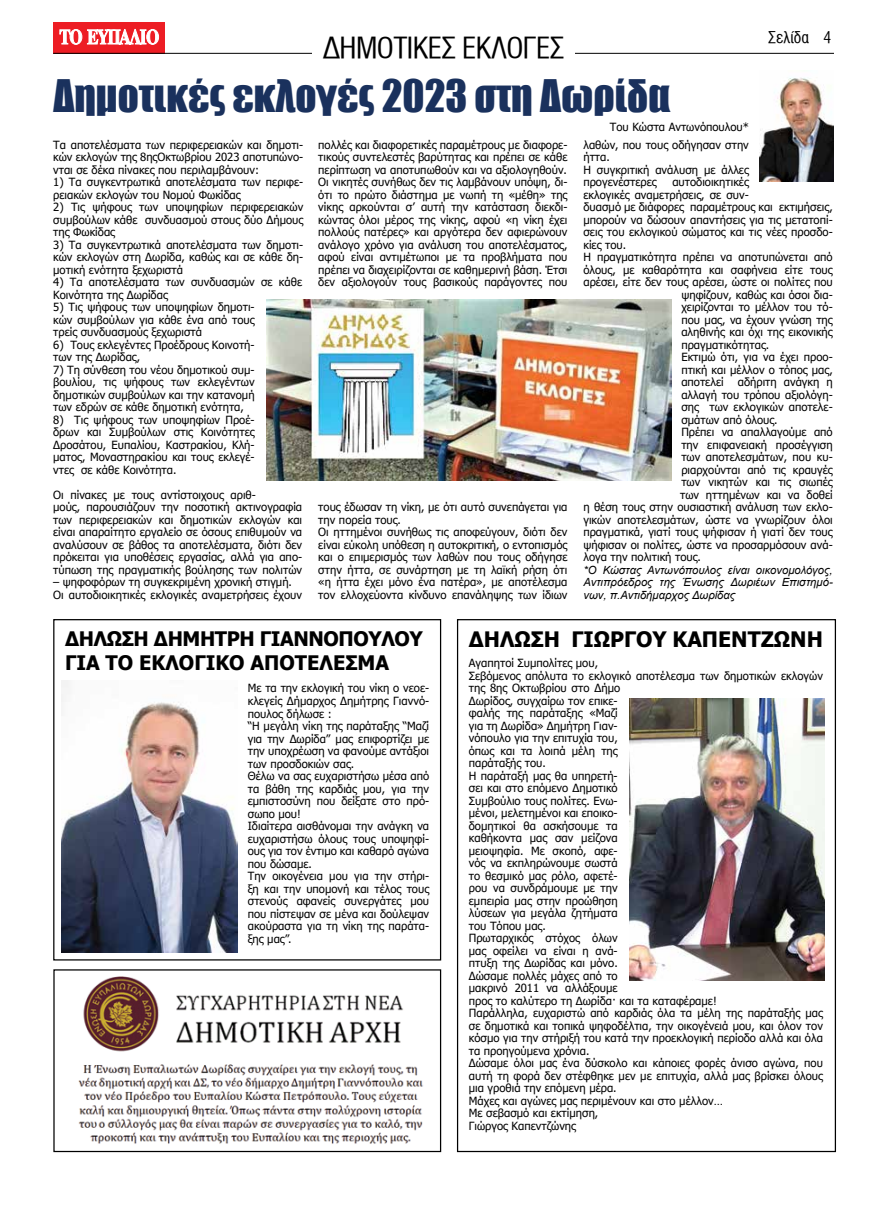
<style>
.page{position:relative;width:869px;height:1205px;background:#fff}
.page>*{position:absolute;margin:0;border:0;box-sizing:border-box;transform-origin:0 0}
.t1{font:41.25px "Impact";color:#1a315d}
.t2{font:29.12px "UB Helvetica Cond";letter-spacing:-.02em;color:#000}
.t3{font:700 21.25px "Tahoma";color:#000}
.t4{font:700 20px/23.8px "Tahoma";letter-spacing:-.02em;color:#000}
.t5{font:16.25px "UB Helvetica Cond";color:#000}
.t6{font:11.25px/12.5px "Tahoma";color:#000}
.t7{font:italic 11.25px/12.5px "Arial";color:#000;text-align:justify}
</style>
<div class="page">
<div style="left:53px;top:22px;width:112px;height:31px;background:#ed1d24"></div>
<svg style="left:60px;top:29px;width:99px;height:16px"></svg>
<hr style="left:53px;top:53px;width:815px;height:1px;background:#000">
<div style="left:833px;top:51px;width:35px;height:7px;background:#fff"></div>
<div style="left:312px;top:35px;width:262px;height:27px;background:#fff"></div>
<img style="left:759px;top:77px;width:74px;height:104px">
<div style="left:53px;top:619px;width:388px;height:341px;border:1px solid #000"></div>
<img style="left:78px;top:976px;width:345px;height:168px">
<div style="left:53px;top:969px;width:388px;height:183px;border:1px solid #000"></div>
<img style="left:62px;top:681px;width:175px;height:271px">
<img style="left:629px;top:698px;width:194px;height:282px">
<img style="left:266px;top:299px;width:405px;height:182px">
<h3 class="t5" style="left:767px;top:29px;width:64px">Σελίδα 4</h3>
<h2 class="t2" style="left:322px;top:32px;width:243px">ΔΗΜΟΤΙΚΕΣ ΕΚΛΟΓΕΣ</h2>
<h1 class="t1" style="left:53px;top:64px;width:617px">Δημοτικές εκλογές 2023 στη Δωρίδα</h1>
<p class="t6" style="left:609px;top:121px;width:141px">Του Κώστα Αντωνόπουλου*</p>
<p class="t6" style="left:53px;top:139px;width:251px;text-align:justify">Τα αποτελέσματα των περιφερειακών και δημοτι&shy;κών εκλογών της 8ηςΟκτωβρίου 2023 αποτυπώνο&shy;νται σε δέκα πίνακες που περιλαμβάνουν:</p>
<p class="t6" style="left:53px;top:176px;width:251px">1) Τα συγκεντρωτικά αποτελέσματα των περιφε&shy;ρειακών εκλογών του Νομού Φωκίδας</p>
<p class="t6" style="left:53px;top:201px;width:251px;text-align:justify">2) Τις ψήφους των υποψηφίων περιφερειακών συμβούλων κάθε συνδυασμού στους δύο Δήμους της Φωκίδας</p>
<p class="t6" style="left:53px;top:239px;width:251px;text-align:justify">3) Τα συγκεντρωτικά αποτελέσματα των δημοτι&shy;κών εκλογών στη Δωρίδα, καθώς και σε κάθε δη&shy;μοτική ενότητα ξεχωριστά</p>
<p class="t6" style="left:53px;top:276px;width:250px">4) Τα αποτελέσματα των συνδυασμών σε κάθε<br>Κοινότητα της Δωρίδας</p>
<p class="t6" style="left:53px;top:301px;width:203px;text-align:justify">5) Τις ψήφους των υποψηφίων δημοτι&shy;κών συμβούλων για κάθε ένα από τους τρείς συνδυασμούς ξεχωριστά</p>
<p class="t6" style="left:53px;top:339px;width:203px">6) Τους εκλεγέντες Προέδρους Κοινοτή&shy;των της Δωρίδας,</p>
<p class="t6" style="left:53px;top:364px;width:203px;text-align:justify">7) Τη σύνθεση του νέου δημοτικού συμ&shy;βουλίου, τις ψήφους των εκλεγέντων δημοτικών συμβούλων και την κατανομή των εδρών σε κάθε δημοτική ενότητα,</p>
<p class="t6" style="left:53px;top:414px;width:203px;text-align:justify">8) Τις ψήφους των υποψηφίων Προέ&shy;δρων και Συμβούλων στις Κοινότητες Δροσάτου, Ευπαλίου, Καστρακίου, Κλή&shy;ματος, Μοναστηρακίου και τους εκλεγέ&shy;ντες σε κάθε Κοινότητα.</p>
<p class="t6" style="left:53px;top:489px;width:250px">Οι πίνακες με τους αντίστοιχους αριθ-<br>μούς, παρουσιάζουν την ποσοτική ακτινογραφία των περιφερειακών και δημοτικών εκλογών και είναι απαραίτητο εργαλείο σε όσους επιθυμούν να αναλύσουν σε βάθος τα αποτελέσματα, διότι δεν πρόκειται για υποθέσεις εργασίας, αλλά για απο&shy;τύπωση της πραγματικής βούλησης των πολιτών</p>
<p class="t6" style="left:53px;top:576px;width:250px">– ψηφοφόρων τη συγκεκριμένη χρονική στιγμή.<br>Οι αυτοδιοικητικές εκλογικές αναμετρήσεις έχουν</p>
<p class="t6" style="left:583px;top:139px;width:167px">λαθών, που τους οδήγησαν στην ήττα.<br>Η συγκριτική ανάλυση με άλλες προγενέστερες</p>
<p class="t6" style="left:318px;top:139px;width:250px;text-align:justify">πολλές και διαφορετικές παραμέτρους με διαφορε&shy;τικούς συντελεστές βαρύτητας και πρέπει σε κάθε περίπτωση να αποτυπωθούν και να αξιολογηθούν.<br>Οι νικητές συνήθως δεν τις λαμβάνουν υπόψη, δι&shy;ότι το πρώτο διάστημα με νωπή τη «μέθη» της νίκης αρκούνται σ’ αυτή την κατάσταση διεκδι&shy;κώντας όλοι μέρος της νίκης, αφού «η νίκη έχει πολλούς πατέρες» και αργότερα δεν αφιερώνουν ανάλογο χρόνο για ανάλυση του αποτελέσματος, αφού είναι αντιμέτωποι με τα προβλήματα που πρέπει να διαχειρίζονται σε καθημερινή βάση. Έτσι δεν αξιολογούν τους βασικούς παράγοντες που</p>
<p class="t6" style="left:672px;top:176px;width:78px">αυτοδιοικητικές</p>
<p class="t6" style="left:583px;top:189px;width:167px">εκλογικές αναμετρήσεις, σε συν-</p>
<p class="t6" style="left:583px;top:201px;width:251px">δυασμό με διάφορες παραμέτρους και εκτιμήσεις,</p>
<p class="t6" style="left:583px;top:214px;width:251px">μπορούν να δώσουν απαντήσεις για τις μετατοπί-</p>
<p class="t6" style="left:583px;top:226px;width:251px">σεις του εκλογικού σώματος και τις νέες προσδο-</p>
<p class="t6" style="left:583px;top:239px;width:44px">κίες του.</p>
<p class="t6" style="left:583px;top:251px;width:251px">Η πραγματικότητα πρέπει να αποτυπώνεται από</p>
<p class="t6" style="left:583px;top:264px;width:251px">όλους, με καθαρότητα και σαφήνεια είτε τους</p>
<p class="t6" style="left:583px;top:276px;width:251px">αρέσει, είτε δεν τους αρέσει, ώστε οι πολίτες που</p>
<p class="t6" style="left:681px;top:289px;width:153px">ψηφίζουν, καθώς και όσοι δια-</p>
<p class="t6" style="left:681px;top:301px;width:153px">χειρίζονται το μέλλον του τό-</p>
<p class="t6" style="left:681px;top:314px;width:153px">που μας, να έχουν γνώση της</p>
<p class="t6" style="left:681px;top:326px;width:153px">αληθινής και όχι της εικονικής</p>
<p class="t6" style="left:681px;top:339px;width:89px">πραγματικότητας.</p>
<p class="t6" style="left:681px;top:351px;width:153px">Εκτιμώ ότι, για να έχει προο-</p>
<p class="t6" style="left:681px;top:364px;width:153px">πτική και μέλλον ο τόπος μας,</p>
<p class="t6" style="left:681px;top:376px;width:44px">αποτελεί</p>
<p class="t6" style="left:737px;top:376px;width:96px">αδήριτη ανάγκη η</p>
<p class="t6" style="left:681px;top:389px;width:153px">αλλαγή του τρόπου αξιολόγη-</p>
<p class="t6" style="left:681px;top:401px;width:153px">σης των εκλογικών αποτελε-</p>
<p class="t6" style="left:681px;top:414px;width:98px">σμάτων από όλους.</p>
<p class="t6" style="left:681px;top:426px;width:153px">Πρέπει να απαλλαγούμε από</p>
<p class="t6" style="left:681px;top:439px;width:153px">την επιφανειακή προσέγγιση</p>
<p class="t6" style="left:681px;top:451px;width:153px">των αποτελεσμάτων, που κυ-</p>
<p class="t6" style="left:681px;top:464px;width:153px">ριαρχούνται από τις κραυγές</p>
<p class="t6" style="left:681px;top:476px;width:153px">των νικητών και τις σιωπές</p>
<p class="t6" style="left:679px;top:489px;width:154px">των ηττημένων και να δοθεί</p>
<p class="t6" style="left:583px;top:501px;width:251px">η θέση τους στην ουσιαστική ανάλυση των εκλο-</p>
<p class="t6" style="left:583px;top:514px;width:251px">γικών αποτελεσμάτων, ώστε να γνωρίζουν όλοι</p>
<p class="t6" style="left:583px;top:526px;width:251px">πραγματικά, γιατί τους ψήφισαν ή γιατί δεν τους</p>
<p class="t6" style="left:583px;top:539px;width:251px">ψήφισαν οι πολίτες, ώστε να προσαρμόσουν ανά-</p>
<p class="t6" style="left:583px;top:551px;width:119px">λογα την πολιτική τους.</p>
<p class="t7" style="left:583px;top:563px;width:251px">*Ο Κώστας Αντωνόπουλος είναι οικονομολόγος, Αντιπρόεδρος της Ένωσης Δωριέων Επιστημό&shy;νων, π.Αντιδήμαρχος Δωρίδας</p>
<p class="t6" style="left:318px;top:501px;width:250px">τους έδωσαν τη νίκη, με ότι αυτό συνεπάγεται για την πορεία τους.<br>Οι ηττημένοι συνήθως τις αποφεύγουν, διότι δεν είναι εύκολη υπόθεση η αυτοκριτική, ο εντοπισμός και ο επιμερισμός των λαθών που τους οδήγησε στην ήττα, σε συνάρτηση με τη λαϊκή ρήση ότι «η ήττα έχει μόνο ένα πατέρα», με αποτέλεσμα τον ελλοχεύοντα κίνδυνο επανάληψης των ίδιων</p>
<h3 class="t4" style="left:65px;top:628px;width:359px">ΔΗΛΩΣΗ ΔΗΜΗΤΡΗ ΓΙΑΝΝΟΠΟΥΛΟΥ<br>ΓΙΑ ΤΟ ΕΚΛΟΓΙΚΟ ΑΠΟΤΕΛΕΣΜΑ</h3>
<p class="t6" style="left:248px;top:683px;width:183px">Με τα την εκλογική του νίκη ο νεοε&shy;κλεγείς Δήμαρχος Δημήτρης Γιαννό&shy;πουλος δήλωσε :<br>“Η μεγάλη νίκη της παράταξης “Μαζί για την Δωρίδα” μας επιφορτίζει με την υποχρέωση να φανούμε αντάξιοι των προσδοκιών σας.<br>Θέλω να σας ευχαριστήσω μέσα από τα βάθη της καρδιάς μου, για την εμπιστοσύνη που δείξατε στο πρό&shy;σωπο μου!<br>Ιδιαίτερα αισθάνομαι την ανάγκη να ευχαριστήσω όλους τους υποψηφί&shy;ους για τον έντιμο και καθαρό αγώνα που δώσαμε.<br>Την οικογένεια μου για την στήρι&shy;ξη και την υπομονή και τέλος τους στενούς αφανείς συνεργάτες μου που πίστεψαν σε μένα και δούλεψαν ακούραστα για τη νίκη της παράτα&shy;ξης μας”.</p>
<h3 class="t3" style="left:468px;top:624px;width:355px">ΔΗΛΩΣΗ ΓΙΩΡΓΟΥ ΚΑΠΕΝΤΖΩΝΗ</h3>
<p class="t6" style="left:468px;top:657px;width:355px">Αγαπητοί Συμπολίτες μου,<br>Σεβόμενος απόλυτα το εκλογικό αποτέλεσμα των δημοτικών εκλογών της 8ης Οκτωβρίου στο Δήμο<br>Δωρίδος, συγχαίρω τον επικε-<br>φαλής της παράταξης «Μαζί<br>για τη Δωρίδα» Δημήτρη Γιαν-<br>νόπουλο για την επιτυχία του,<br>όπως και τα λοιπά μέλη της<br>παράταξής του.<br>Η παράταξή μας θα υπηρετή-<br>σει και στο επόμενο Δημοτικό<br>Συμβούλιο τους πολίτες. Ενω-<br>μένοι, μελετημένοι και εποικο-<br>δομητικοί θα ασκήσουμε τα<br>καθήκοντα μας σαν μείζονα<br>μειοψηφία. Με σκοπό, αφε-<br>νός να εκπληρώνουμε σωστά<br>το θεσμικό μας ρόλο, αφετέ-<br>ρου να συνδράμουμε με την<br>εμπειρία μας στην προώθηση<br>λύσεων για μεγάλα ζητήματα<br>του Τόπου μας.<br>Πρωταρχικός στόχος όλων<br>μας οφείλει να είναι η ανά-<br>πτυξη της Δωρίδας και μόνο.<br>Δώσαμε πολλές μάχες από το<br>μακρινό 2011 να αλλάξουμε<br>προς το καλύτερο τη Δωρίδα· και τα καταφέραμε!<br>Παράλληλα, ευχαριστώ από καρδιάς όλα τα μέλη της παράταξής μας σε δημοτικά και τοπικά ψηφοδέλτια, την οικογένειά μου, και όλον τον κόσμο για την στήριξή του κατά την προεκλογική περίοδο αλλά και όλα τα προηγούμενα χρόνια.<br>Δώσαμε όλοι μας ένα δύσκολο και κάποιες φορές άνισο αγώνα, που αυτή τη φορά δεν στέφθηκε μεν με επιτυχία, αλλά μας βρίσκει όλους μια γροθιά την επόμενη μέρα.<br>Μάχες και αγώνες μας περιμένουν και στο μέλλον…<br>Με σεβασμό και εκτίμηση,<br>Γιώργος Καπεντζώνης</p>
</div>
